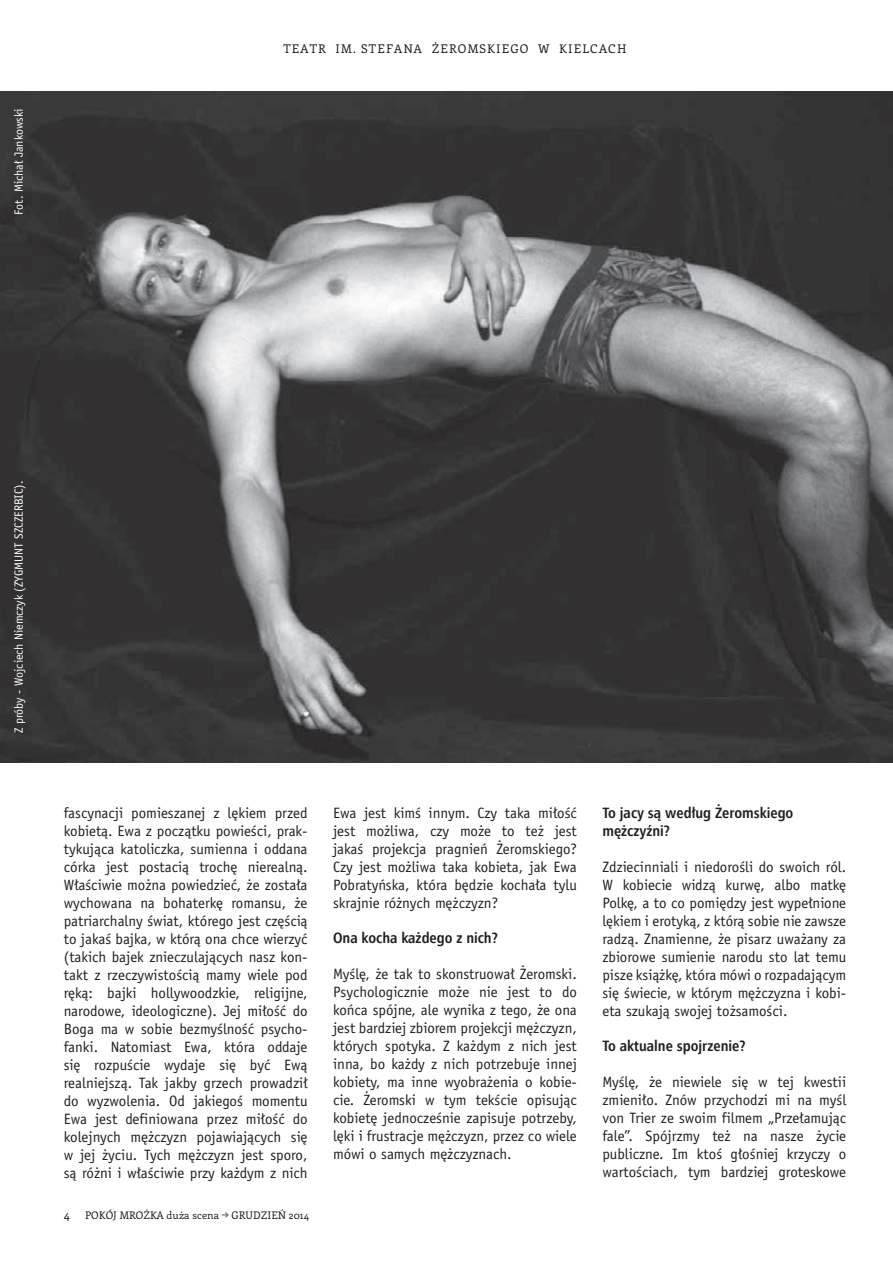
<style>
.page{position:relative;width:893px;height:1263px;background:#fff}
.page>*{position:absolute;margin:0;border:0;box-sizing:border-box;transform-origin:0 0}
.t1{font:15px/18px "Officina San PL";color:#231f20;text-align:justify}
.t2{font:700 15px/18px "Humnst 777 Cn EU";color:#231f20}
.t3{font:12px "Officina San PL";color:#fff}
.t4{font:12px "Enriqueta";letter-spacing:.1em;color:#231f20}
.t5{font:10.5px "Enriqueta";letter-spacing:.005em;color:#231f20}
</style>
<div class="page">
<img style="left:0;top:92px;width:893px;height:670px">
<p class="t3" style="left:12px;top:215px;width:108px;rotate:-90deg">Fot. Michał Jankowski</p>
<p class="t4" style="left:283px;top:41px;width:345px">TEATR IM. STEFANA ŻEROMSKIEGO W KIELCACH</p>
<p class="t3" style="left:12px;top:733px;width:254px;rotate:-90deg">Z próby - Wojciech Niemczyk (ZYGMUNT SZCZERBIC).</p>
<p class="t1" style="left:64px;top:804px;width:245px">fascynacji pomieszanej z lękiem przed kobietą. Ewa z początku powieści, prak&shy;tykująca katoliczka, sumienna i oddana córka jest postacią trochę nierealną.<br>Właściwie można powiedzieć, że została wychowana na bohaterkę romansu, że patriarchalny świat, którego jest częścią to jakaś bajka, w którą ona chce wierzyć (takich bajek znieczulających nasz kon&shy;takt z rzeczywistością mamy wiele pod ręką: bajki hollywoodzkie, religijne, narodowe, ideologiczne). Jej miłość do Boga ma w sobie bezmyślność psycho&shy;fanki. Natomiast Ewa, która oddaje się rozpuście wydaje się być Ewą realniejszą. Tak jakby grzech prowadził do wyzwolenia. Od jakiegoś momentu Ewa jest definiowana przez miłość do kolejnych mężczyzn pojawiających się w jej życiu. Tych mężczyzn jest sporo, są różni i właściwie przy każdym z nich</p>
<p class="t1" style="left:333px;top:804px;width:245px">Ewa jest kimś innym. Czy taka miłość jest możliwa, czy może to też jest jakaś projekcja pragnień Żeromskiego?<br>Czy jest możliwa taka kobieta, jak Ewa Pobratyńska, która będzie kochała tylu skrajnie różnych mężczyzn?</p>
<p class="t2" style="left:333px;top:929px;width:166px">Ona kocha każdego z nich?</p>
<p class="t1" style="left:333px;top:965px;width:245px">Myślę, że tak to skonstruował Żeromski.<br>Psychologicznie może nie jest to do końca spójne, ale wynika z tego, że ona jest bardziej zbiorem projekcji mężczyzn, których spotyka. Z każdym z nich jest inna, bo każdy z nich potrzebuje innej kobiety, ma inne wyobrażenia o kobie&shy;cie. Żeromski w tym tekście opisując kobietę jednocześnie zapisuje potrzeby, lęki i frustracje mężczyzn, przez co wiele mówi o samych mężczyznach.</p>
<p class="t4" style="left:64px;top:1207px;width:8px">4</p>
<p class="t5" style="left:85px;top:1208px;width:225px">POKÓJ MROŻKA duża scena GRUDZIEŃ 2014</p>
<p class="t2" style="left:602px;top:804px;width:192px">To jacy są według Żeromskiego mężczyźni?</p>
<p class="t1" style="left:602px;top:858px;width:245px">Zdziecinniali i niedorośli do swoich ról.<br>W kobiecie widzą kurwę, albo matkę Polkę, a to co pomiędzy jest wypełnione lękiem i erotyką, z którą sobie nie zawsze radzą. Znamienne, że pisarz uważany za zbiorowe sumienie narodu sto lat temu pisze książkę, która mówi o rozpadającym się świecie, w którym mężczyzna i kobi&shy;eta szukają swojej tożsamości.</p>
<p class="t2" style="left:602px;top:1037px;width:145px">To aktualne spojrzenie?</p>
<p class="t1" style="left:602px;top:1073px;width:245px">Myślę, że niewiele się w tej kwestii zmieniło. Znów przychodzi mi na myśl von Trier ze swoim filmem „Przełamując fale”. Spójrzmy też na nasze życie publiczne. Im ktoś głośniej krzyczy o wartościach, tym bardziej groteskowe</p>
</div>
